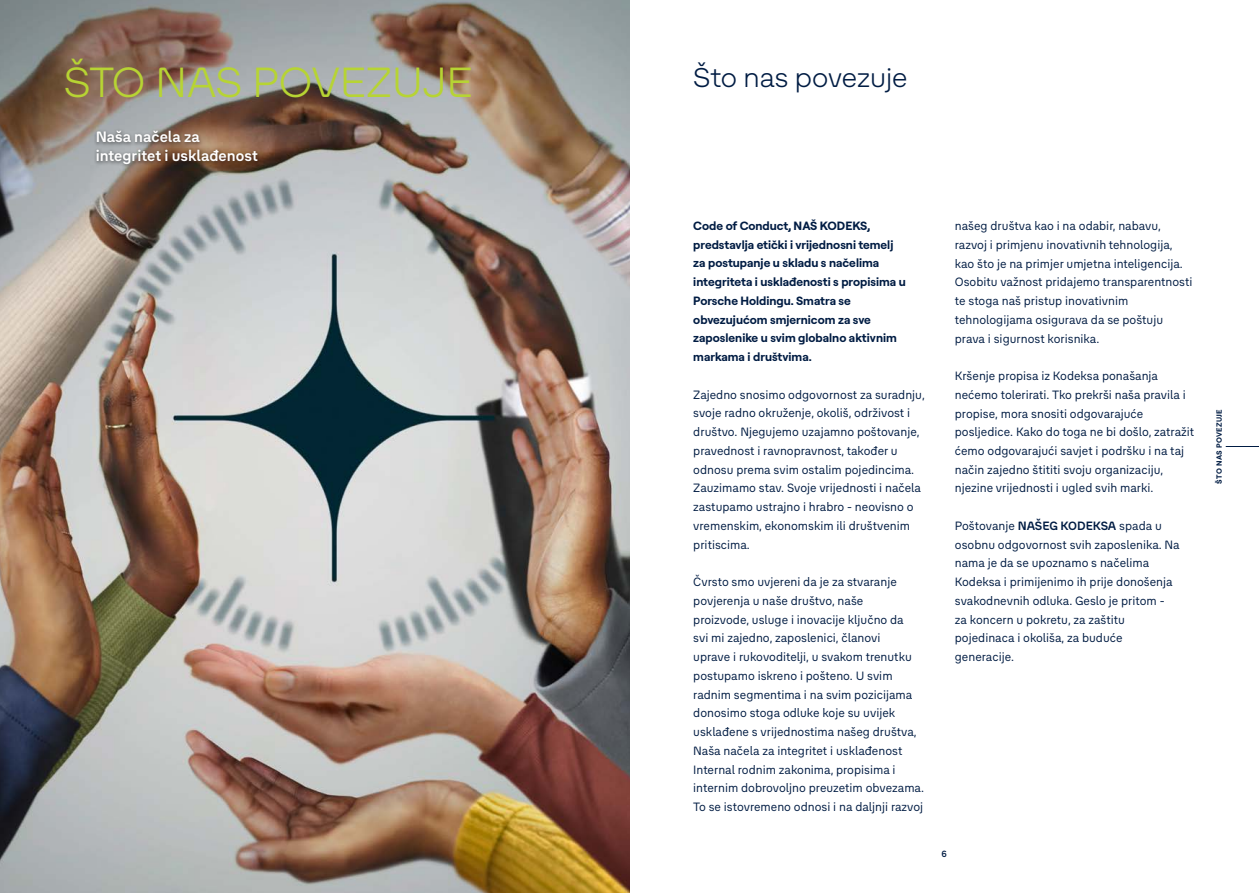
<style>
.page{position:relative;width:1259px;height:893px;background:#fff}
.page>*{position:absolute;margin:0;border:0;box-sizing:border-box;transform-origin:0 0}
.t1{font:300 42px "The Group Head";color:#b7d433}
.t2{font:300 27px "The Group Head";color:#001c43}
.t3{font:700 15px/18.8px "The Group Text";color:#fff}
.t4{font:12px/18.8px "The Group Text";color:#001c43}
.t5{font:700 12px/18.8px "Roobert";color:#001c43}
.t6{font:700 9px "The Group Text";color:#001c43}
.t7{font:700 7.5px "Roobert";letter-spacing:.05em;color:#001c43}
.s1{font-weight:700}
</style>
<div class="page">
<hr style="left:1225px;top:446px;width:34px;height:1px;background:#001c43">
<img style="left:0;top:0;width:629px;height:893px">
<div style="left:94px;top:128px;width:168px;height:41px;background:#000;opacity:.3"></div>
<h1 class="t1" style="left:64px;top:54px;width:410px">ŠTO NAS POVEZUJE</h1>
<p class="t3" style="left:96px;top:127px;width:164px">Naša načela za integritet i usklađenost</p>
<h2 class="t2" style="left:693px;top:59px;width:216px">Što nas povezuje</h2>
<p class="t5" style="left:693px;top:216px;width:214px">Code of Conduct, NAŠ KODEKS, predstavlja etički i vrijednosni temelj za postupanje u skladu s načelima integriteta i usklađenosti s propisima u<br>Porsche Holdingu. Smatra se obvezujućom smjernicom za sve zaposlenike u svim globalno aktivnim markama i društvima.</p>
<p class="t4" style="left:693px;top:384px;width:233px">Zajedno snosimo odgovornost za suradnju, svoje radno okruženje, okoliš, održivost i društvo. Njegujemo uzajamno poštovanje, pravednost i ravnopravnost, također u odnosu prema svim ostalim pojedincima.<br>Zauzimamo stav. Svoje vrijednosti i načela zastupamo ustrajno i hrabro - neovisno o vremenskim, ekonomskim ili društvenim pritiscima.</p>
<p class="t4" style="left:693px;top:572px;width:232px">Čvrsto smo uvjereni da je za stvaranje povjerenja u naše društvo, naše<br>proizvode, usluge i inovacije ključno da<br>svi mi zajedno, zaposlenici, članovi<br>uprave i rukovoditelji, u svakom trenutku postupamo iskreno i pošteno. U svim radnim segmentima i na svim pozicijama donosimo stoga odluke koje su uvijek usklađene s vrijednostima našeg društva, Naša načela za integritet i usklađenost Internal rodnim zakonima, propisima i internim dobrovoljno preuzetim obvezama.<br>To se istovremeno odnosi i na daljnji razvoj</p>
<p class="t4" style="left:955px;top:216px;width:239px">našeg društva kao i na odabir, nabavu, razvoj i primjenu inovativnih tehnologija, kao što je na primjer umjetna inteligencija.<br>Osobitu važnost pridajemo transparentnosti te stoga naš pristup inovativnim tehnologijama osigurava da se poštuju prava i sigurnost korisnika.</p>
<p class="t4" style="left:955px;top:366px;width:241px">Kršenje propisa iz Kodeksa ponašanja nećemo tolerirati. Tko prekrši naša pravila i propise, mora snositi odgovarajuće posljedice. Kako do toga ne bi došlo, zatražit ćemo odgovarajući savjet i podršku i na taj način zajedno štititi svoju organizaciju, njezine vrijednosti i ugled svih marki.</p>
<p class="t4" style="left:955px;top:515px;width:226px">Poštovanje <span class="s1">NAŠEG KODEKSA</span> spada u osobnu odgovornost svih zaposlenika. Na nama je da se upoznamo s načelima<br>Kodeksa i primijenimo ih prije donošenja svakodnevnih odluka. Geslo je pritom - za koncern u pokretu, za zaštitu pojedinaca i okoliša, za buduće generacije.</p>
<p class="t6" style="left:941px;top:847px;width:7px">6</p>
<p class="t7" style="left:1213px;top:484px;width:76px;rotate:-90deg">ŠTO NAS POVEZUJE</p>
</div>
